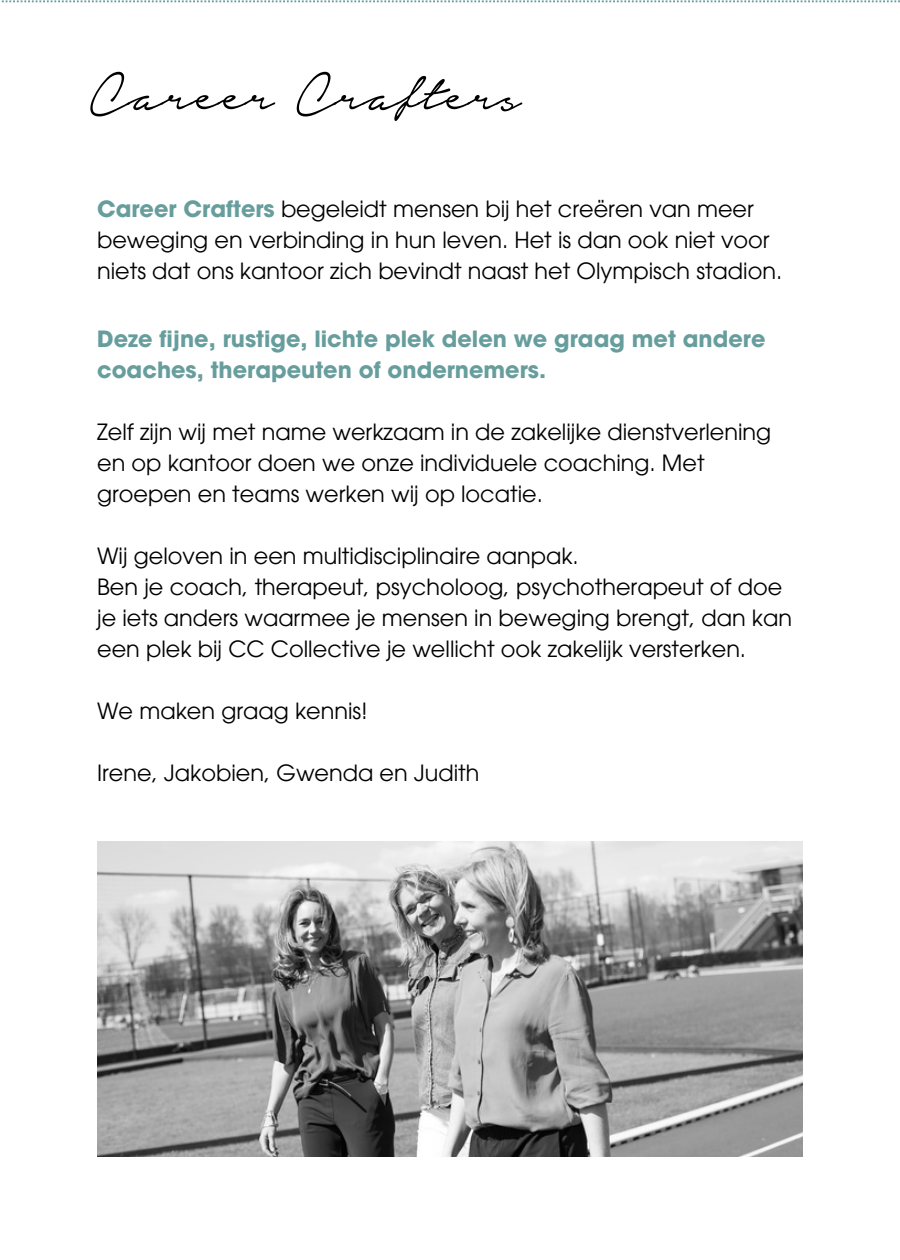
<style>
.page{position:relative;width:900px;height:1260px;background:#fff}
.page>*{position:absolute;margin:0;border:0;box-sizing:border-box;transform-origin:0 0}
.t1{font:76.5px "Notera Personal Use Only";color:#000}
.t2{font:22.5px/31px "ITC Avant Garde Pro";color:#000}
.t3{font:700 22.5px/31px "ITC Avant Garde Pro";color:#679e9d}
.s1{font-weight:700;color:#679e9d}
</style>
<div class="page">
<svg style="left:2px;top:0;width:898px;height:2px"></svg>
<img style="left:97px;top:842px;width:705px;height:315px">
<p class="t1" style="left:90px;top:52px;width:433px">Career Crafters</p>
<p class="t2" style="left:97px;top:196px;width:687px"><span class="s1">Career Crafters</span> begeleidt mensen bij het creëren van meer beweging en verbinding in hun leven. Het is dan ook niet voor niets dat ons kantoor zich bevindt naast het Olympisch stadion.</p>
<h2 class="t3" style="left:97px;top:326px;width:670px">Deze fijne, rustige, lichte plek delen we graag met andere coaches, therapeuten of ondernemers.</h2>
<p class="t2" style="left:97px;top:419px;width:676px">Zelf zijn wij met name werkzaam in de zakelijke dienstverlening en op kantoor doen we onze individuele coaching. Met groepen en teams werken wij op locatie.</p>
<p class="t2" style="left:97px;top:543px;width:483px">Wij geloven in een multidisciplinaire aanpak.</p>
<p class="t2" style="left:97px;top:574px;width:697px">Ben je coach, therapeut, psycholoog, psychotherapeut of doe je iets anders waarmee je mensen in beweging brengt, dan kan een plek bij CC Collective je wellicht ook zakelijk versterken.</p>
<p class="t2" style="left:97px;top:698px;width:272px">We maken graag kennis!</p>
<p class="t2" style="left:97px;top:760px;width:384px">Irene, Jakobien, Gwenda en Judith</p>
</div>
